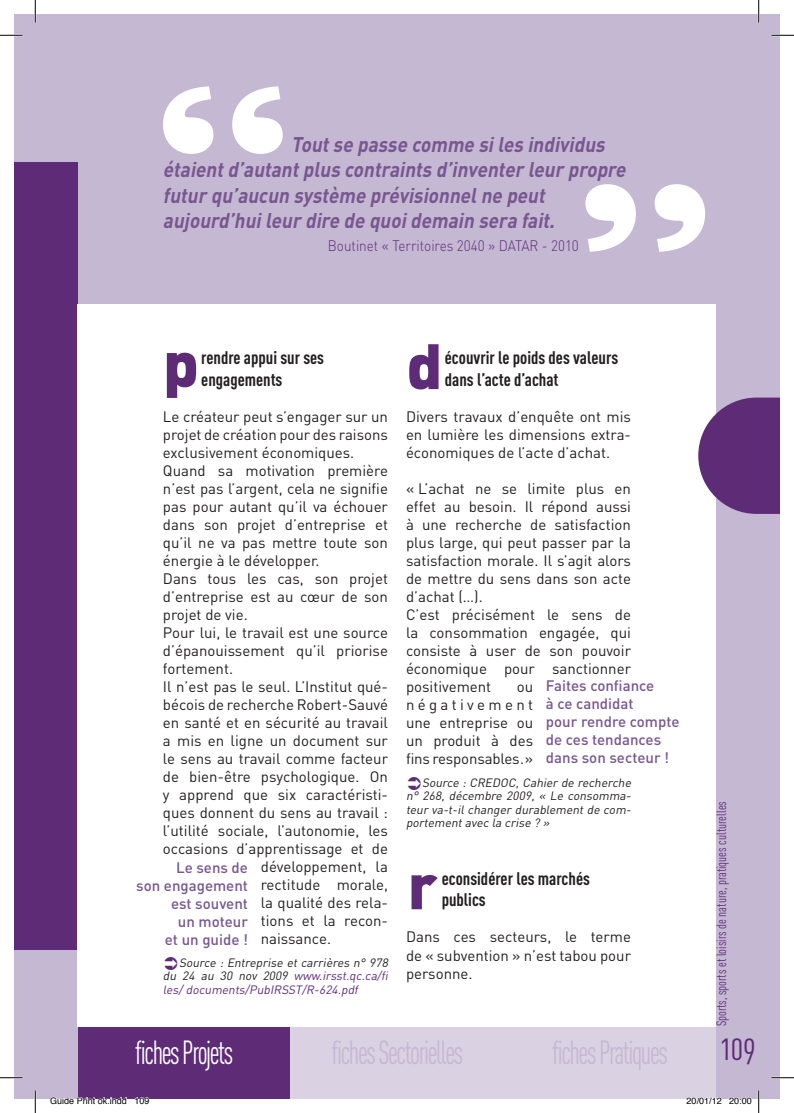
<style>
.page{position:relative;width:794px;height:1113px;background:#fff}
.page>*{position:absolute;margin:0;border:0;box-sizing:border-box;transform-origin:0 0}
.t1{font:900 63px "DIN";color:#5e2b77}
.t2{font:36px "DIN Cond Regular Alternate";color:#5e2b77}
.t3{font:33px "DIN Cond Regular Alternate";letter-spacing:-.05em;color:#c5b8d3;scale:.85 1}
.t4{font:33px "DIN Cond Regular Alternate";letter-spacing:-.05em;color:#fff;scale:.85 1}
.t5{font:italic 700 21px/25.5px "DIN";color:#785690;scale:.9 1}
.t6{font:18px/21.6px "DIN Cond Bold Alternate";color:#231f20}
.t7{font:15px/18px "DIN";color:#231f20;text-align:justify}
.t8{font:500 15px/18px "DIN";color:#785690;text-align:right}
.t9{font:300 15px "DIN";color:#5e2b77;scale:.9 1}
.t10{font:13.5px "DIN Cond Regular Alternate";color:#5e2b77}
.t11{font:italic 12px/13.5px "DIN";color:#231f20;text-align:justify}
.t12{font:italic 12px/13.5px "DIN";color:#5e2b77;text-align:justify}
.t13{font:9px "Helvetica";color:#000}
.s1{color:#231f20}
</style>
<div class="page">
<div style="left:14px;top:14px;width:765px;height:1084px;background:#c5b8d3"></div>
<div style="left:14px;top:163px;width:64px;height:786px;background:#5e2b77"></div>
<div style="left:78px;top:1026px;width:212px;height:72px;background:#5e2b77"></div>
<div style="left:290px;top:1026px;width:213px;height:72px;background:#dad2e3"></div>
<div style="left:503px;top:1026px;width:213px;height:72px;background:#dad2e3"></div>
<div style="left:78px;top:304px;width:638px;height:722px;background:#fff"></div>
<svg style="left:698px;top:397px;width:81px;height:117px"></svg>
<svg style="left:163px;top:86px;width:120px;height:68px"></svg>
<svg style="left:585px;top:184px;width:120px;height:68px"></svg>
<hr style="left:0;top:34px;width:22px;height:2px;background:#fff">
<hr style="left:771px;top:34px;width:22px;height:2px;background:#fff">
<hr style="left:0;top:1076px;width:22px;height:2px;background:#fff">
<hr style="left:771px;top:1076px;width:22px;height:2px;background:#fff">
<hr style="left:34px;top:0;width:2px;height:22px;background:#fff">
<hr style="left:34px;top:1090px;width:2px;height:22px;background:#fff">
<hr style="left:757px;top:0;width:2px;height:22px;background:#fff">
<hr style="left:757px;top:1090px;width:2px;height:22px;background:#fff">
<svg style="left:0;top:35px;width:22px;height:1px"></svg>
<svg style="left:771px;top:35px;width:22px;height:1px"></svg>
<svg style="left:0;top:1077px;width:22px;height:1px"></svg>
<svg style="left:771px;top:1077px;width:22px;height:1px"></svg>
<svg style="left:35px;top:0;width:1px;height:22px"></svg>
<svg style="left:35px;top:1090px;width:1px;height:22px"></svg>
<svg style="left:758px;top:0;width:1px;height:22px"></svg>
<svg style="left:758px;top:1090px;width:1px;height:22px"></svg>
<svg style="left:50px;top:1097px;width:77px;height:2px"></svg>
<svg style="left:135px;top:1097px;width:15px;height:2px"></svg>
<svg style="left:686px;top:1097px;width:35px;height:2px"></svg>
<svg style="left:728px;top:1097px;width:23px;height:2px"></svg>
<h3 class="t5" style="left:163px;top:130px;width:520px;text-indent:128px">Toutse passe comme siles individus étaientd’autantplus contraints d’inventer leur propre futur qu’aucun système prévisionnelne peut aujourd’huileur dire de quoidemain sera fait.</h3>
<p class="t9" style="left:328px;top:236px;width:280px">Boutinet « Territoires 2040 » DATAR - 2010</p>
<p class="t6" style="left:201px;top:346px;width:124px">rendre appui sur ses engagements</p>
<p class="t7" style="left:163px;top:407px;width:226px">Le créateur peut s’engager sur un</p>
<p class="t7" style="left:163px;top:425px;width:226px">projet de création pour des raisons</p>
<p class="t7" style="left:163px;top:443px;width:193px">exclusivement économiques.</p>
<p class="t7" style="left:163px;top:461px;width:226px">Quand sa motivation première</p>
<p class="t7" style="left:163px;top:479px;width:226px">n’est pas l’argent, cela ne signifie</p>
<p class="t7" style="left:163px;top:497px;width:226px">pas pour autant qu’il va échouer</p>
<p class="t7" style="left:163px;top:515px;width:226px">dans son projet d’entreprise et</p>
<p class="t7" style="left:163px;top:533px;width:226px">qu’il ne va pas mettre toute son</p>
<p class="t7" style="left:163px;top:551px;width:158px">énergie à le développer.</p>
<p class="t7" style="left:163px;top:569px;width:226px">Dans tous les cas, son projet</p>
<p class="t7" style="left:163px;top:587px;width:226px">d’entreprise est au cœur de son</p>
<p class="t7" style="left:163px;top:605px;width:86px">projet de vie.</p>
<p class="t7" style="left:163px;top:623px;width:226px">Pour lui, le travail est une source</p>
<p class="t7" style="left:163px;top:641px;width:226px">d’épanouissement qu’il priorise</p>
<p class="t7" style="left:163px;top:659px;width:72px">fortement.</p>
<p class="t7" style="left:163px;top:677px;width:226px">Il n’est pas le seul. L’Institut qué-</p>
<p class="t7" style="left:163px;top:695px;width:226px">bécois de recherche Robert-Sauvé</p>
<p class="t7" style="left:163px;top:713px;width:226px">en santé et en sécurité au travail</p>
<p class="t7" style="left:163px;top:731px;width:226px">a mis en ligne un document sur</p>
<p class="t7" style="left:163px;top:749px;width:226px">le sens au travail comme facteur</p>
<p class="t7" style="left:163px;top:767px;width:226px">de bien-être psychologique. On</p>
<p class="t7" style="left:163px;top:785px;width:226px">y apprend que six caractéristi-</p>
<p class="t7" style="left:163px;top:803px;width:226px">ques donnent du sens au travail :</p>
<p class="t7" style="left:163px;top:821px;width:226px">l’utilité sociale, l’autonomie, les</p>
<p class="t7" style="left:163px;top:839px;width:226px">occasions d’apprentissage et de</p>
<p class="t7" style="left:261px;top:857px;width:129px">développement, la</p>
<p class="t7" style="left:261px;top:875px;width:129px">rectitude morale,</p>
<p class="t7" style="left:261px;top:893px;width:129px">la qualité des rela-</p>
<p class="t7" style="left:261px;top:911px;width:129px">tions et la recon-</p>
<p class="t7" style="left:261px;top:929px;width:72px">naissance.</p>
<p class="t12" style="left:163px;top:955px;width:229px;text-indent:16px"><span class="s1">Source : Entreprise et carrières n° 978 du 24 au 30 nov 2009</span> www.irsst.qc.ca/fi les/documents/PubIRSST/R-624.pdf</p>
<h1 class="t1" style="left:163px;top:322px;width:37px">p</h1>
<p class="t8" style="left:136px;top:858px;width:113px">Le sens de<br>son engagement est souvent<br>un moteur<br>et un guide !</p>
<h1 class="t1" style="left:406px;top:324px;width:37px">d</h1>
<p class="t6" style="left:445px;top:346px;width:175px">écouvrir le poids des valeurs dans l’acte d’achat</p>
<p class="t7" style="left:406px;top:407px;width:226px">Divers travaux d’enquête ont mis en lumière les dimensions extra&shy;économiques de l’acte d’achat.</p>
<p class="t7" style="left:406px;top:479px;width:226px;text-align:left">« L’achat ne se limite plus en effet au besoin. Il répond aussi à une recherche de satisfaction plus large, qui peut passer par la satisfaction morale. Il s’agit alors de mettre du sens dans son acte d’achat (…).<br>C’est précisément le sens de la consommation engagée, qui consiste à user de son pouvoir économique pour sanctionner positivement</p>
<p class="t8" style="left:545px;top:676px;width:135px;text-align:left">Faites confiance<br>à ce candidat<br>pour rendre compte de ces tendances dans son secteur !</p>
<p class="t7" style="left:406px;top:677px;width:129px;text-indent:111px">ou négativement une entreprise ou un produit à des fins responsables . »</p>
<p class="t11" style="left:422px;top:775px;width:64px">Source : Credoc</p>
<p class="t11" style="left:406px;top:775px;width:229px;text-indent:110px">, Cahier de recherche n° 268, décembre 2009, « Le consomma&shy;teur va-t-il changer durablement de com&shy;portementavec la crise ? »</p>
<p class="t6" style="left:441px;top:867px;width:150px">econsidérer les marchés publics</p>
<p class="t7" style="left:406px;top:927px;width:226px">Dans ces secteurs, le terme de « subvention » n’est tabou pour personne.</p>
<h1 class="t1" style="left:407px;top:844px;width:31px">r</h1>
<p class="t10" style="left:713px;top:1026px;width:227px;rotate:-90deg">Sports, sports et loisirs de nature, pratiques culturelles</p>
<h3 class="t4" style="left:135px;top:1033px;width:117px">fichesProjets</h3>
<h3 class="t3" style="left:331px;top:1033px;width:156px">fichesSectorielles</h3>
<h3 class="t3" style="left:552px;top:1033px;width:138px">fichesPratiques</h3>
<h2 class="t2" style="left:720px;top:1025px;width:37px">109</h2>
<p class="t13" style="left:50px;top:1093px;width:101px">Guide Print ok.indd 109</p>
<p class="t13" style="left:686px;top:1093px;width:67px">20/01/12 20:00</p>
</div>
